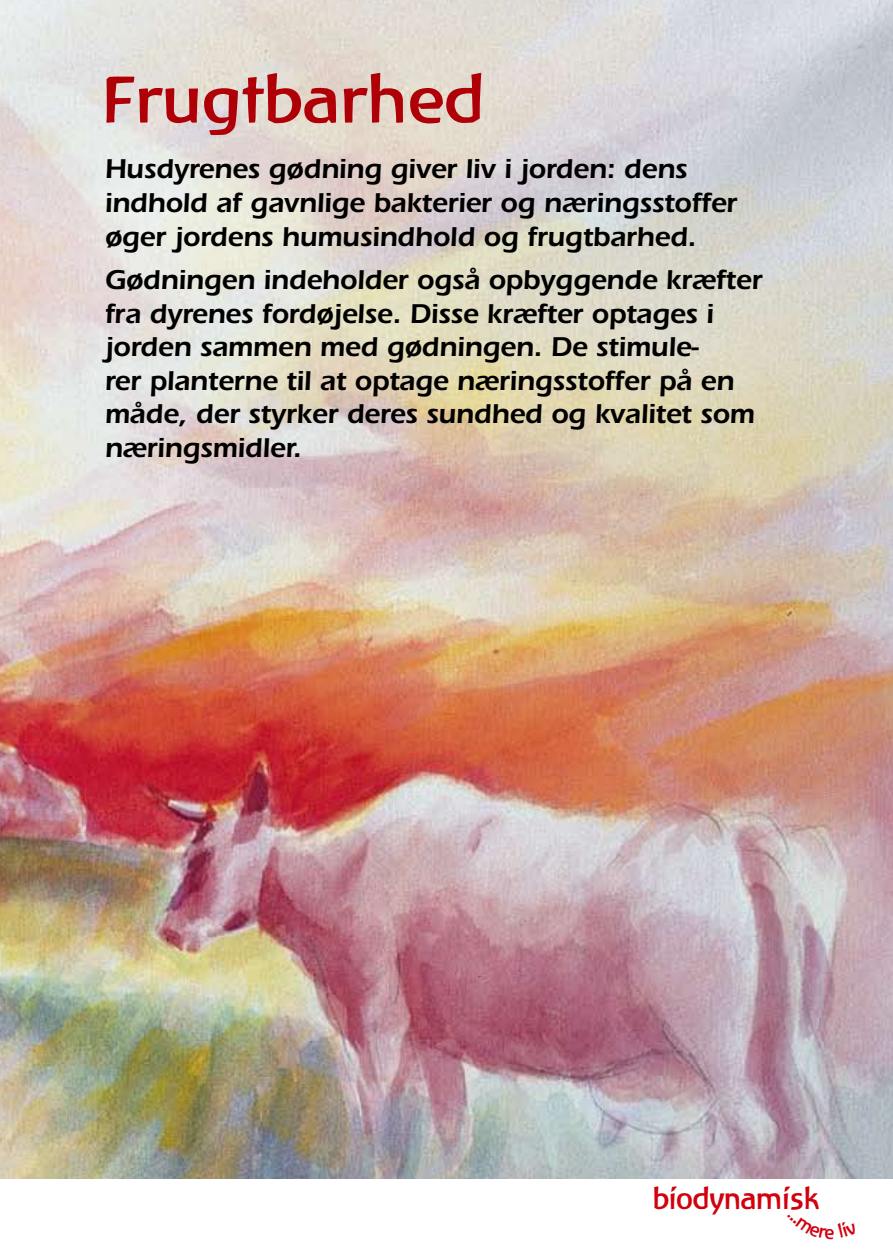
<style>
.page{position:relative;width:893px;height:1259px;background:#fff}
.page>*{position:absolute;margin:0;border:0;box-sizing:border-box;transform-origin:0 0}
.t1{font:500 63.9px "Atlantis";color:#af0008}
.t2{font:500 29.4px "Atlantis";color:#d1010e;scale:.92 1}
.t3{font:600 28.2px/33.6px "Itc Eras";letter-spacing:-.01em;color:#000}
.t4{font:500 18.6px "Atlantis";color:#d1010e;scale:.92 1}
</style>
<div class="page">
<img style="left:0;top:0;width:893px;height:1178px">
<h1 class="t1" style="left:100px;top:61px;width:386px">Frugtbarhed</h1>
<p class="t3" style="left:105px;top:152px;width:634px">Husdyrenes gødning giver liv i jorden: dens indhold af gavnlige bakterier og næringsstoffer øger jordens humusindhold og frugtbarhed.</p>
<p class="t3" style="left:105px;top:263px;width:659px">Gødningen indeholder også opbyggende kræfter fra dyrenes fordøjelse. Disse kræfter optages i jorden sammen med gødningen. De stimule-<br>rer planterne til at optage næringsstoffer på en måde, der styrker deres sundhed og kvalitet som næringsmidler.</p>
<p class="t2" style="left:653px;top:1180px;width:183px">biodynamisk</p>
<p class="t4" style="left:824px;top:1221px;width:12px">e</p>
</div>
